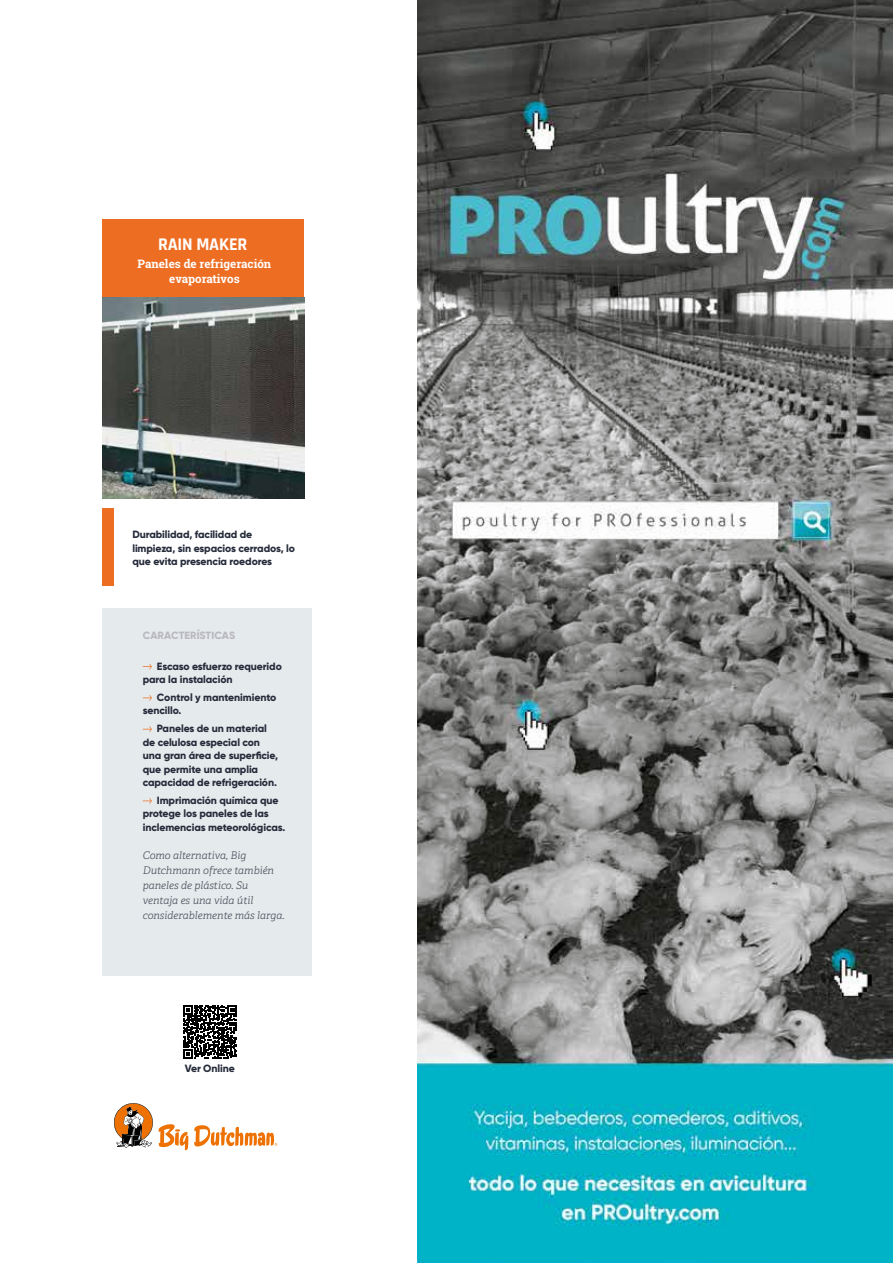
<style>
.page{position:relative;width:893px;height:1263px;background:#fff}
.page>*{position:absolute;margin:0;border:0;box-sizing:border-box;transform-origin:0 0}
.t1{font:700 18px "Rajdhani";letter-spacing:-.01em;color:#fff}
.t2{font:700 11.7px/15px "Roboto Slab";color:#fff;text-align:center}
.t3{font:800 10.5px/13.5px "Gilroy";letter-spacing:-.01em;color:#262c3b}
.t4{font:italic 300 10.5px/15px "Adelle";color:#4e4f5d}
.t5{font:800 10.5px "Gilroy";letter-spacing:.005em;color:#bbb9c0}
</style>
<div class="page">
<div style="left:102px;top:219px;width:201px;height:78px;background:#ed6e23"></div>
<div style="left:102px;top:609px;width:209px;height:367px;background:#e5eaec"></div>
<svg style="left:143px;top:664px;width:9px;height:6px"></svg>
<svg style="left:143px;top:695px;width:9px;height:6px"></svg>
<svg style="left:143px;top:726px;width:9px;height:6px"></svg>
<svg style="left:143px;top:798px;width:9px;height:6px"></svg>
<div style="left:102px;top:508px;width:12px;height:77px;background:#ed6e23"></div>
<img style="left:102px;top:297px;width:202px;height:202px">
<svg style="left:183px;top:1005px;width:54px;height:53px"></svg>
<svg style="left:159px;top:1124px;width:29px;height:26px"></svg>
<svg style="left:194px;top:1125px;width:83px;height:21px"></svg>
<svg style="left:114px;top:1103px;width:39px;height:45px"></svg>
<img style="left:418px;top:0;width:475px;height:1262px">
<h1 class="t1" style="left:158px;top:233px;width:91px">RAIN MAKER</h1>
<p class="t2" style="left:138px;top:256px;width:135px">Paneles de refrigeración evaporativos</p>
<p class="t3" style="left:132px;top:528px;width:164px">Durabilidad, facilidad de limpieza, sin espacios cerrados, lo que evita presencia roedores</p>
<p class="t5" style="left:143px;top:629px;width:94px">CARACTERÍSTICAS</p>
<p class="t3" style="left:143px;top:659px;width:141px;text-indent:14px">Escaso esfuerzo requerido para la instalación</p>
<p class="t3" style="left:143px;top:690px;width:135px;text-indent:14px">Control y mantenimiento sencillo.</p>
<p class="t3" style="left:143px;top:722px;width:137px;text-indent:14px">Paneles de un material de celulosa especial con una gran área de superficie, que permite una amplia capacidad de refrigeración.</p>
<p class="t3" style="left:143px;top:793px;width:144px;text-indent:14px">Imprimación química que protege los paneles de las inclemencias meteorológicas.</p>
<p class="t4" style="left:143px;top:848px;width:143px">Como alternativa, Big<br>Dutchmann ofrece también paneles de plástico. Su ventaja es una vida útil considerablemente más larga.</p>
<p class="t3" style="left:185px;top:1061px;width:52px">Ver Online</p>
</div>
